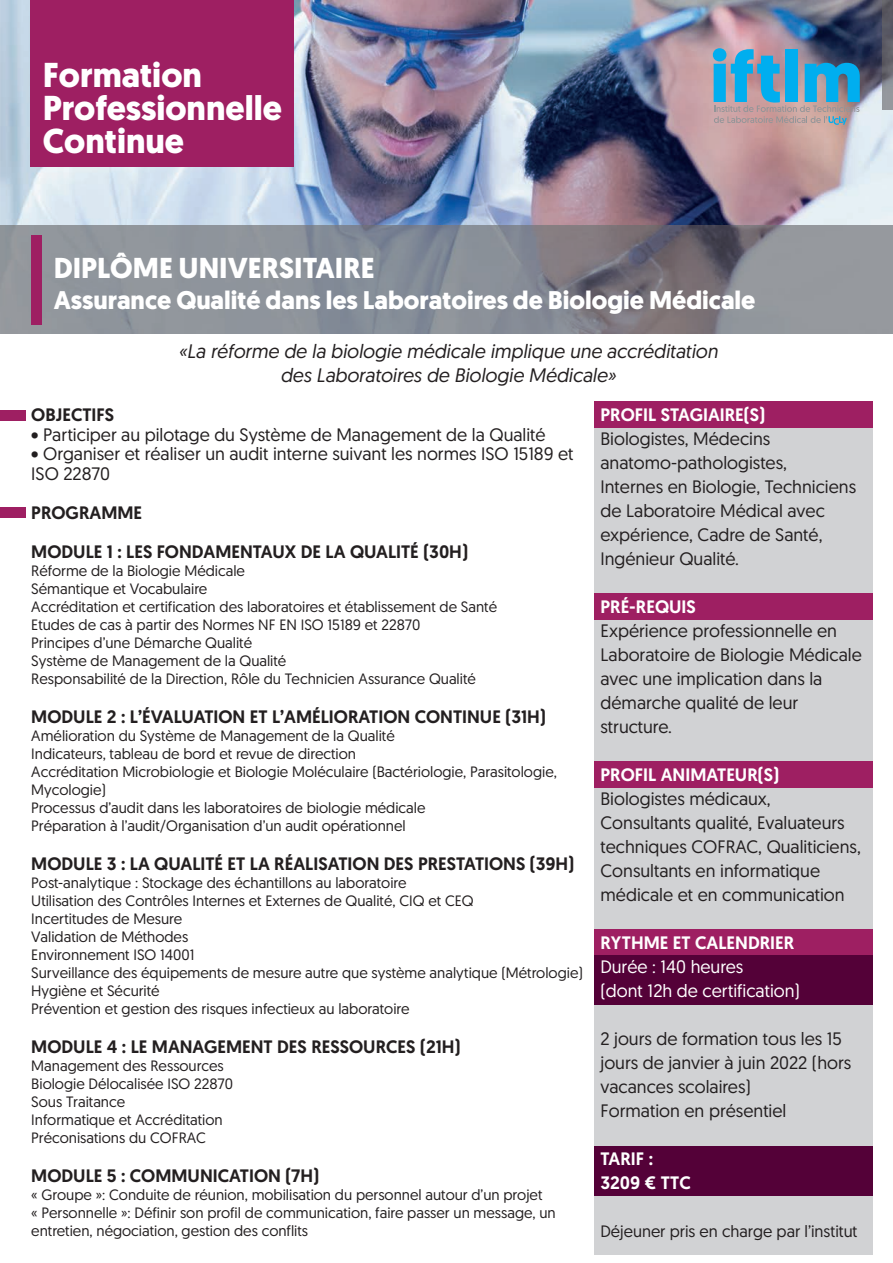
<style>
.page{position:relative;width:893px;height:1263px;background:#fff}
.page>*{position:absolute;margin:0;border:0;box-sizing:border-box;transform-origin:0 0}
.t1{font:700 34.5px/33px "Geomanist";color:#fff}
.t2{font:700 28.8px "Geomanist";color:#fff}
.t3{font:700 25.5px "Geomanist";color:#fff}
.t4{font:italic 19.5px/24px "Geomanist";color:#231f20;text-align:center}
.t5{font:18px/24px "Geomanist";color:#231f20}
.t6{font:500 18px/39px "Geomanist";color:#231f20}
.t7{font:500 18px/24px "Geomanist";color:#fff}
.t8{font:18px/24px "Geomanist";color:#fff}
.t9{font:16.5px "Geomanist";color:#231f20}
.t10{font:15px/18px "Geomanist";color:#231f20}
</style>
<div class="page">
<img style="left:0;top:0;width:893px;height:225px">
<div style="left:594px;top:401px;width:278px;height:853px;background:#d1d2d4"></div>
<svg style="left:0;top:225px;width:893px;height:109px;background:#878a92"></svg>
<div style="left:30px;top:0;width:264px;height:166px;background:#9e1f62"></div>
<div style="left:31px;top:235px;width:11px;height:89px;background:#9e1f62"></div>
<img style="left:883px;top:1px;width:10px;height:108px">
<div style="left:0;top:410px;width:25px;height:11px;background:#9e1f62"></div>
<div style="left:594px;top:401px;width:278px;height:27px;background:#9e1f62"></div>
<div style="left:594px;top:593px;width:278px;height:27px;background:#9e1f62"></div>
<div style="left:594px;top:761px;width:278px;height:26px;background:#9e1f62"></div>
<div style="left:594px;top:929px;width:278px;height:26px;background:#9e1f62"></div>
<div style="left:594px;top:956px;width:278px;height:49px;background:#540138"></div>
<div style="left:594px;top:1146px;width:278px;height:49px;background:#540138"></div>
<div style="left:0;top:507px;width:25px;height:11px;background:#9e1f62"></div>
<svg style="left:713px;top:48px;width:147px;height:77px;background:#6a9bb7"></svg>
<h1 class="t1" style="left:43px;top:58px;width:241px">Formation<br>Professionnelle<br>Continue</h1>
<h2 class="t2" style="left:54px;top:249px;width:322px">DIPLÔME UNIVERSITAIRE</h2>
<h3 class="t3" style="left:54px;top:283px;width:703px">Assurance Qualité dans les Laboratoires de Biologie Médicale</h3>
<h3 class="t4" style="left:179px;top:339px;width:541px">«La réforme de la biologie médicale implique une accréditation des Laboratoires de Biologie Médicale»</h3>
<p class="t6" style="left:31px;top:395px;width:85px">OBJECTIFS</p>
<p class="t5" style="left:31px;top:422px;width:516px">• Participer au pilotage du Système de Management de la Qualité</p>
<p class="t5" style="left:31px;top:443px;width:544px;line-height:19.5px">• Organiser et réaliser un audit interne suivant les normes ISO 15189 et<br>ISO 22870</p>
<p class="t6" style="left:31px;top:492px;width:438px">PROGRAMME<br>MODULE 1 : LES FONDAMENTAUX DE LA QUALITÉ (30H)</p>
<p class="t10" style="left:31px;top:561px;width:467px">Réforme de la Biologie Médicale<br>Sémantique et Vocabulaire<br>Accréditation et certification des laboratoires et établissement de Santé Etudes de cas à partir des Normes NF EN ISO 15189 et 22870<br>Principes d’une Démarche Qualité<br>Système de Management de la Qualité<br>Responsabilité de la Direction, Rôle du Technicien Assurance Qualité</p>
<p class="t6" style="left:31px;top:696px;width:516px">MODULE 2 : L’ÉVALUATION ET L’AMÉLIORATION CONTINUE (31H)</p>
<p class="t10" style="left:31px;top:726px;width:527px">Amélioration du Système de Management de la Qualité<br>Indicateurs, tableau de bord et revue de direction<br>Accréditation Microbiologie et Biologie Moléculaire (Bactériologie, Parasitologie, Mycologie)<br>Processus d’audit dans les laboratoires de biologie médicale<br>Préparation à l’audit/Organisation d’un audit opérationnel</p>
<p class="t6" style="left:31px;top:843px;width:544px">MODULE 3 : LA QUALITÉ ET LA RÉALISATION DES PRESTATIONS (39H)</p>
<p class="t10" style="left:31px;top:873px;width:553px">Post-analytique : Stockage des échantillons au laboratoire<br>Utilisation des Contrôles Internes et Externes de Qualité, CIQ et CEQ<br>Incertitudes de Mesure<br>Validation de Méthodes<br>Environnement ISO 14001<br>Surveillance des équipements de mesure autre que système analytique (Métrologie)<br>Hygiène et Sécurité<br>Prévention et gestion des risques infectieux au laboratoire</p>
<p class="t6" style="left:31px;top:1026px;width:431px">MODULE 4 : LE MANAGEMENT DES RESSOURCES (21H)</p>
<p class="t10" style="left:31px;top:1056px;width:203px">Management des Ressources<br>Biologie Délocalisée ISO 22870<br>Sous Traitance<br>Informatique et Accréditation<br>Préconisations du COFRAC</p>
<p class="t6" style="left:31px;top:1155px;width:289px">MODULE 5 : COMMUNICATION (7H)</p>
<p class="t10" style="left:31px;top:1185px;width:526px">« Groupe »: Conduite de réunion, mobilisation du personnel autour d’un projet<br>« Personnelle »: Définir son profil de communication, faire passer un message, un entretien, négociation, gestion des conflits</p>
<p class="t7" style="left:600px;top:402px;width:166px">PROFIL STAGIAIRE(S)</p>
<p class="t5" style="left:600px;top:426px;width:257px">Biologistes, Médecins anatomo-pathologistes,<br>Internes en Biologie, Techniciens de Laboratoire Médical avec expérience, Cadre de Santé,<br>Ingénieur Qualité.</p>
<p class="t7" style="left:600px;top:594px;width:97px">PRÉ-REQUIS</p>
<p class="t5" style="left:600px;top:618px;width:263px">Expérience professionnelle en<br>Laboratoire de Biologie Médicale avec une implication dans la démarche qualité de leur structure.</p>
<p class="t7" style="left:600px;top:762px;width:180px">PROFIL ANIMATEUR(S)</p>
<p class="t5" style="left:600px;top:786px;width:262px">Biologistes médicaux,<br>Consultants qualité, Evaluateurs techniques COFRAC, Qualiticiens,<br>Consultants en informatique médicale et en communication</p>
<p class="t7" style="left:600px;top:930px;width:195px">RYTHME ET CALENDRIER</p>
<p class="t8" style="left:600px;top:954px;width:201px">Durée : 140 heures<br>(dont 12h de certification)</p>
<p class="t5" style="left:600px;top:1026px;width:252px">2 jours de formation tous les 15 jours de janvier à juin 2022 (hors vacances scolaires)<br>Formation en présentiel</p>
<p class="t7" style="left:600px;top:1146px;width:92px">TARIF :<br>3209 € TTC</p>
<p class="t9" style="left:600px;top:1221px;width:258px">Déjeuner pris en charge par l’institut</p>
</div>
